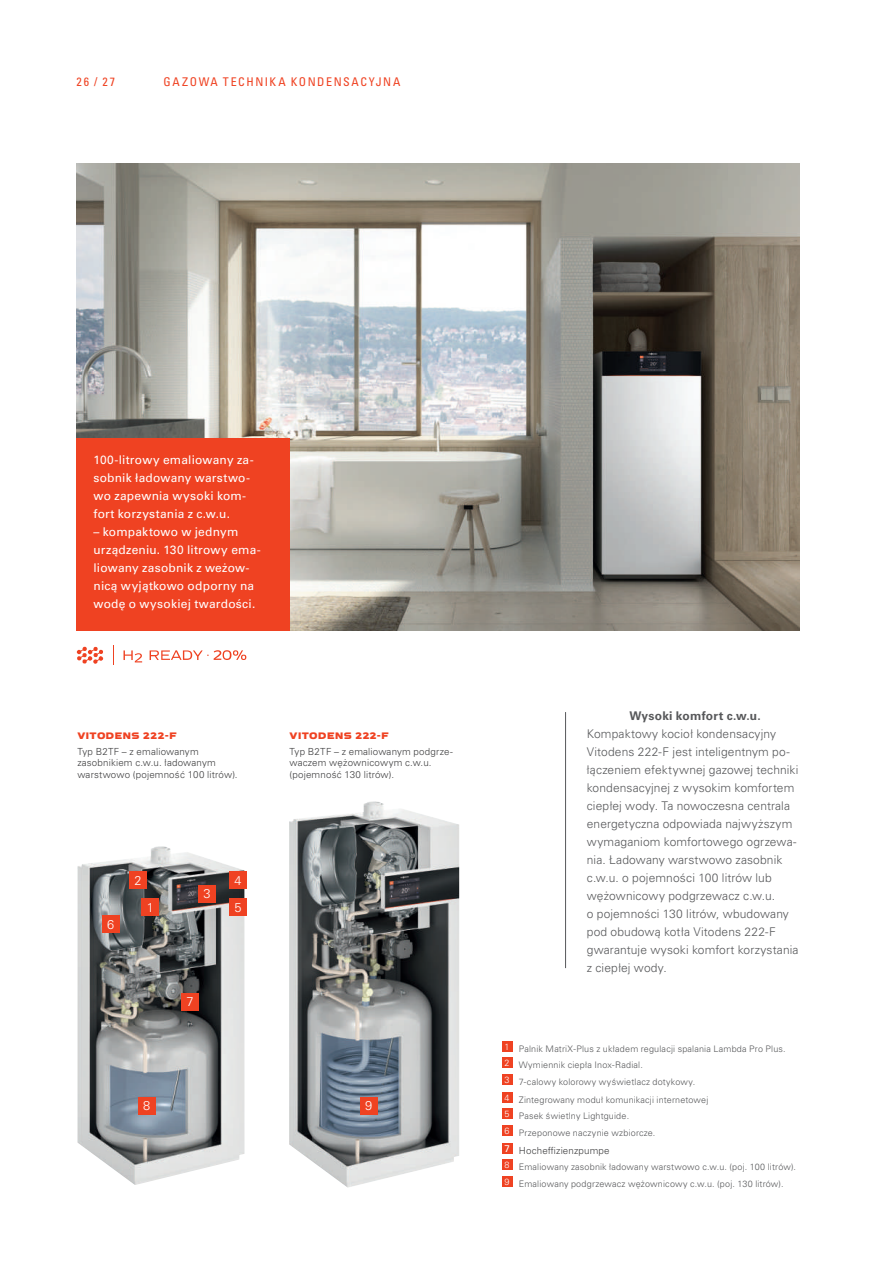
<style>
.page{position:relative;width:893px;height:1263px;background:#fff}
.page>*{position:absolute;margin:0;border:0;box-sizing:border-box;transform-origin:0 0}
.t1{font:300 12.75px/27px "Univers LTCYR 45";color:#fff}
.t2{font:300 12px/18px "Univers LTCYR 45";letter-spacing:.01em;color:#57585a}
.t3{font:12px/18px "Univers LTCYR 55 Roman";letter-spacing:.015em;color:#fff}
.t4{font:condensed 12px "Univers LTCYR 57";letter-spacing:.13em;color:#ef4222}
.t5{font:700 12px "Univers LTCYR 65";letter-spacing:.02em;color:#57585a}
.t6{font:300 9.75px/11.7px "Univers LTCYR 45";letter-spacing:.015em;color:#3e3e3f}
.t7{font:9.75px "Viessmann";letter-spacing:.01em;color:#ef4222}
.t8{font:300 9px/16.5px "Univers LTCYR 45";letter-spacing:.02em;color:#57585a}
</style>
<div class="page">
<img style="left:77px;top:164px;width:722px;height:466px">
<img style="left:77px;top:846px;width:167px;height:339px">
<img style="left:289px;top:801px;width:170px;height:386px">
<div style="left:77px;top:438px;width:213px;height:192px;background:#ef4222"></div>
<svg style="left:113px;top:645px;width:1px;height:20px"></svg>
<svg style="left:77px;top:646px;width:26px;height:18px"></svg>
<svg style="left:124px;top:650px;width:18px;height:12px"></svg>
<svg style="left:150px;top:650px;width:96px;height:10px"></svg>
<hr style="left:565px;top:712px;width:1px;height:256px;background:#57585a">
<div style="left:502px;top:1041px;width:10px;height:11px;background:#ef4222"></div>
<div style="left:502px;top:1057px;width:10px;height:11px;background:#ef4222"></div>
<div style="left:502px;top:1074px;width:10px;height:11px;background:#ef4222"></div>
<div style="left:502px;top:1092px;width:10px;height:11px;background:#ef4222"></div>
<div style="left:502px;top:1108px;width:10px;height:11px;background:#ef4222"></div>
<div style="left:502px;top:1125px;width:10px;height:11px;background:#ef4222"></div>
<div style="left:502px;top:1143px;width:10px;height:11px;background:#ef4222"></div>
<div style="left:502px;top:1159px;width:10px;height:11px;background:#ef4222"></div>
<div style="left:502px;top:1176px;width:10px;height:11px;background:#ef4222"></div>
<div style="left:360px;top:1097px;width:17px;height:17px;background:#ef4222"></div>
<div style="left:142px;top:899px;width:17px;height:17px;background:#ef4222"></div>
<div style="left:130px;top:872px;width:17px;height:17px;background:#ef4222"></div>
<div style="left:199px;top:885px;width:17px;height:17px;background:#ef4222"></div>
<div style="left:230px;top:872px;width:17px;height:17px;background:#ef4222"></div>
<div style="left:230px;top:899px;width:17px;height:17px;background:#ef4222"></div>
<div style="left:102px;top:916px;width:17px;height:17px;background:#ef4222"></div>
<div style="left:182px;top:993px;width:17px;height:17px;background:#ef4222"></div>
<div style="left:138px;top:1097px;width:17px;height:17px;background:#ef4222"></div>
<p class="t4" style="left:77px;top:74px;width:40px">26 / 27</p>
<p class="t4" style="left:164px;top:74px;width:238px">GAZOWA TECHNIKA KONDENSACYJNA</p>
<p class="t3" style="left:94px;top:450px;width:162px">100-litrowy emaliowany za&shy;sobnik ładowany warstwo&shy;wo zapewnia wysoki kom&shy;fort korzystania z c.w.u.</p>
<p class="t3" style="left:94px;top:522px;width:169px">– kompaktowo w jednym urządzeniu. 130 litrowy ema&shy;liowany zasobnik z weżow&shy;nicą wyjątkowo odporny na wodę o wysokiej twardości.</p>
<p class="t7" style="left:77px;top:729px;width:101px">VITODENS 222-F</p>
<p class="t6" style="left:77px;top:745px;width:162px">Typ B2TF – z emaliowanym zasobnikiem c.w.u. ładowanym warstwowo (pojemność 100 litrów).</p>
<p class="t1" style="left:107px;top:911px;width:9px">6</p>
<p class="t1" style="left:135px;top:866px;width:9px">2</p>
<p class="t1" style="left:147px;top:893px;width:9px">1</p>
<p class="t1" style="left:204px;top:880px;width:9px">3</p>
<p class="t1" style="left:235px;top:866px;width:9px">4<br>5</p>
<p class="t1" style="left:187px;top:988px;width:9px">7</p>
<p class="t1" style="left:143px;top:1092px;width:9px">8</p>
<p class="t7" style="left:290px;top:729px;width:101px">VITODENS 222-F</p>
<p class="t6" style="left:290px;top:745px;width:165px">Typ B2TF – z emaliowanym podgrze&shy;waczem wężownicowym c.w.u. (pojemność 130 litrów).</p>
<p class="t1" style="left:365px;top:1092px;width:9px">9</p>
<p class="t5" style="left:629px;top:708px;width:133px">Wysoki komfort c.w.u.</p>
<p class="t2" style="left:587px;top:725px;width:213px">Kompaktowy kocioł kondensacyjny Vitodens 222-F jest inteligentnym po&shy;łączeniem efektywnej gazowej techniki kondensacyjnej z wysokim komfortem ciepłej wody. Ta nowoczesna centrala energetyczna odpowiada najwyższym wymaganiom komfortowego ogrzewa&shy;nia. Ładowany warstwowo zasobnik c.w.u. o pojemności 100 litrów lub wężownicowy podgrzewacz c.w.u.<br>o pojemności 130 litrów, wbudowany pod obudową kotła Vitodens 222-F gwarantuje wysoki komfort korzystania z ciepłej wody.</p>
<p class="t8" style="left:505px;top:1040px;width:283px"><sup>1</sup> Palnik MatriX-Plus z układem regulacji spalania Lambda Pro Plus.<br><sup>2</sup> Wymiennik ciepła Inox-Radial.<br><sup>3</sup> 7-calowy kolorowy wyświetlacz dotykowy.</p>
<p class="t8" style="left:505px;top:1091px;width:205px"><sup>4</sup> Zintegrowany moduł komunikacji internetowej<br><sup>5</sup> Pasek świetlny Lightguide.<br><sup>6</sup> Przeponowe naczynie wzbiorcze.</p>
<p class="t6" style="left:504px;top:1144px;width:107px"><sup>7</sup> Hocheffizienzpumpe</p>
<p class="t8" style="left:505px;top:1158px;width:293px"><sup>8</sup> Emaliowany zasobnik ładowany warstwowo c.w.u. (poj. 100 litrów).<br><sup>9</sup> Emaliowany podgrzewacz wężownicowy c.w.u. (poj. 130 litrów).</p>
</div>
